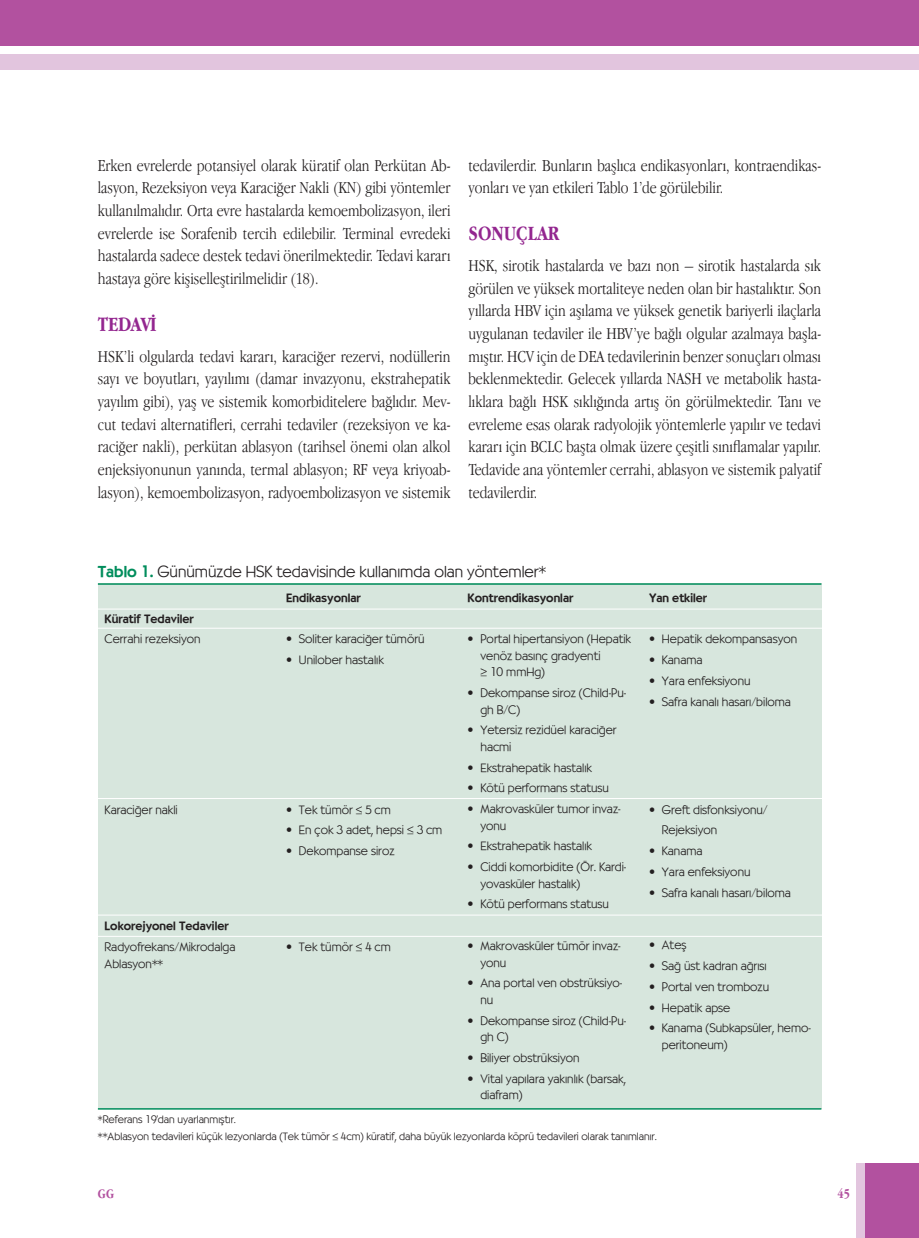
<style>
.page{position:relative;width:919px;height:1238px;background:#fff}
.page>*{position:absolute;margin:0;border:0;box-sizing:border-box;transform-origin:0 0}
.t1{font:700 21px "Apple Garamond";color:#93268f}
.t2{font:300 17.25px/22.6px "Apple Garamond";color:#231f20;text-align:justify}
.t3{font:300 15.75px "Bernhardt";color:#231f20}
.t4{font:700 13.5px "Apple Garamond";color:#b2519f}
.t5{font:300 12px/16.5px "Bernhardt";color:#231f20}
.t6{font:500 12px "Bernhardt";color:#231f20}
.t7{font:300 10.5px/16.8px "Bernhardt";color:#231f20}
.s1{font-weight:500;color:#008d5c}
.s2{font-family:"Avant Garde TR";font-weight:600;color:#008d5c}
.s3{font-family:"Avant Garde TR";font-weight:400}
</style>
<div class="page">
<div style="left:865px;top:1163px;width:53px;height:74px;background:#b2519f"></div>
<div style="left:856px;top:1163px;width:9px;height:74px;background:#e2c5de"></div>
<div style="left:1px;top:54px;width:917px;height:15px;background:#e2c5de"></div>
<div style="left:1px;top:0;width:917px;height:45px;background:#b2519f"></div>
<div style="left:98px;top:583px;width:723px;height:526px;background:#d7e6dd"></div>
<hr style="left:98px;top:583px;width:723px;height:1px;background:#008d5c">
<hr style="left:98px;top:608px;width:724px;height:1px;background:#fff">
<hr style="left:98px;top:627px;width:724px;height:1px;background:#fff">
<hr style="left:98px;top:798px;width:724px;height:1px;background:#fff">
<hr style="left:98px;top:914px;width:724px;height:1px;background:#fff">
<hr style="left:98px;top:935px;width:724px;height:1px;background:#fff">
<hr style="left:98px;top:1108px;width:723px;height:1px;background:#008d5c">
<p class="t2" style="left:98px;top:153px;width:354px">Erken evrelerde potansiyel olarak küratif olan Perkütan Ab&shy;lasyon, Rezeksiyon veya Karaciğer Nakli (KN) gibi yöntemler kullanılmalıdır. Orta evre hastalarda kemoembolizasyon, ileri evrelerde ise Sorafenib tercih edilebilir. Terminal evredeki hastalarda sadece destek tedavi önerilmektedir. Tedavi kararı hastaya göre kişiselleştirilmelidir (18).</p>
<p class="t1" style="left:98px;top:312px;width:60px">TEDAVİ</p>
<p class="t2" style="left:98px;top:344px;width:354px">HSK’li olgularda tedavi kararı, karaciğer rezervi, nodüllerin sayı ve boyutları, yayılımı (damar invazyonu, ekstrahepatik yayılım gibi), yaş ve sistemik komorbiditelere bağlıdır. Mev&shy;cut tedavi alternatifleri, cerrahi tedaviler (rezeksiyon ve ka&shy;raciğer nakli), perkütan ablasyon (tarihsel önemi olan alkol enjeksiyonunun yanında, termal ablasyon; RF veya kriyoab&shy;lasyon), kemoembolizasyon, radyoembolizasyon ve sistemik</p>
<p class="t2" style="left:468px;top:153px;width:354px">tedavilerdir. Bunların başlıca endikasyonları, kontraendikas&shy;yonları ve yan etkileri Tablo 1’de görülebilir.</p>
<p class="t1" style="left:468px;top:221px;width:92px">SONUÇLAR</p>
<p class="t2" style="left:468px;top:254px;width:354px">HSK, sirotik hastalarda ve bazı non – sirotik hastalarda sık görülen ve yüksek mortaliteye neden olan bir hastalıktır. Son yıllarda HBV için aşılama ve yüksek genetik bariyerli ilaçlarla uygulanan tedaviler ile HBV’ye bağlı olgular azalmaya başla&shy;mıştır. HCV için de DEA tedavilerinin benzer sonuçları olması beklenmektedir. Gelecek yıllarda NASH ve metabolik hasta&shy;lıklara bağlı HSK sıklığında artış ön görülmektedir. Tanı ve evreleme esas olarak radyolojik yöntemlerle yapılır ve tedavi kararı için BCLC başta olmak üzere çeşitli sınıflamalar yapılır.<br>Tedavide ana yöntemler cerrahi, ablasyon ve sistemik palyatif tedavilerdir.</p>
<p class="t3" style="left:98px;top:562px;width:450px"><span class="s1">Tablo</span> <span class="s2">1</span><span class="s1">.</span> Günümüzde HSK tedavisinde kullanımda olan yöntemler*</p>
<p class="t6" style="left:105px;top:611px;width:91px">Küratif Tedaviler</p>
<p class="t5" style="left:105px;top:631px;width:97px">Cerrahi rezeksiyon</p>
<p class="t5" style="left:105px;top:801px;width:75px">Karaciğer nakli</p>
<p class="t6" style="left:105px;top:919px;width:126px">Lokorejyonel Tedaviler</p>
<p class="t5" style="left:105px;top:938px;width:132px">Radyofrekans/Mikrodalga<br>Ablasyon**</p>
<p class="t6" style="left:286px;top:590px;width:76px">Endikasyonlar</p>
<p class="t5" style="left:286px;top:631px;width:140px">• Soliter karaciğer tümörü</p>
<p class="t5" style="left:286px;top:651px;width:99px">• Unilober hastalık</p>
<p class="t5" style="left:286px;top:801px;width:106px">• Tek tümör ≤ 5 cm</p>
<p class="t5" style="left:286px;top:822px;width:158px">• En çok 3 adet, hepsi ≤ 3 cm</p>
<p class="t5" style="left:286px;top:842px;width:110px">• Dekompanse siroz</p>
<p class="t5" style="left:286px;top:938px;width:106px">• Tek tümör ≤ 4 cm</p>
<p class="t6" style="left:467px;top:590px;width:107px">Kontrendikasyonlar</p>
<p class="t5" style="left:480px;top:631px;width:152px;text-indent:-13px">• Portal hipertansiyon (Hepatik venöz basınç gradyenti<br>≥ <span class="s3">1</span>0 mmHg)</p>
<p class="t5" style="left:480px;top:684px;width:147px;text-indent:-13px">• Dekompanse siroz (Child-Pu&shy;gh B/C)</p>
<p class="t5" style="left:480px;top:722px;width:138px;text-indent:-13px">• Yetersiz rezidüel karaciğer hacmi</p>
<p class="t5" style="left:467px;top:759px;width:126px">• Ekstrahepatik hastalık</p>
<p class="t5" style="left:467px;top:780px;width:143px">• Kötü performans statusu</p>
<p class="t5" style="left:480px;top:800px;width:142px;text-indent:-13px">• Makrovasküler tumor invaz&shy;yonu</p>
<p class="t5" style="left:467px;top:838px;width:126px">• Ekstrahepatik hastalık</p>
<p class="t5" style="left:480px;top:858px;width:147px;text-indent:-13px">• Ciddi komorbidite (Ör. Kardi&shy;yovasküler hastalık)</p>
<p class="t5" style="left:467px;top:896px;width:143px">• Kötü performans statusu</p>
<p class="t5" style="left:480px;top:937px;width:142px;text-indent:-13px">• Makrovasküler tümör invaz&shy;yonu</p>
<p class="t5" style="left:480px;top:974px;width:143px;text-indent:-13px">• Ana portal ven obstrüksiyo&shy;nu</p>
<p class="t5" style="left:480px;top:1012px;width:147px;text-indent:-13px">• Dekompanse siroz (Child-Pu&shy;gh C)</p>
<p class="t5" style="left:467px;top:1049px;width:113px">• Biliyer obstrüksiyon</p>
<p class="t5" style="left:480px;top:1070px;width:147px;text-indent:-13px">• Vital yapılara yakınlık (barsak, diafram)</p>
<p class="t6" style="left:649px;top:590px;width:60px">Yan etkiler</p>
<p class="t5" style="left:649px;top:631px;width:149px">• Hepatik dekompansasyon</p>
<p class="t5" style="left:649px;top:651px;width:55px">• Kanama</p>
<p class="t5" style="left:649px;top:672px;width:103px">• Yara enfeksiyonu</p>
<p class="t5" style="left:649px;top:693px;width:143px">• Safra kanalı hasarı/biloma</p>
<p class="t5" style="left:661px;top:799px;width:107px;line-height:20.7px;text-indent:-13px">• Greft disfonksiyonu/<br>Rejeksiyon</p>
<p class="t5" style="left:649px;top:842px;width:55px">• Kanama</p>
<p class="t5" style="left:649px;top:863px;width:103px">• Yara enfeksiyonu</p>
<p class="t5" style="left:649px;top:884px;width:143px">• Safra kanalı hasarı/biloma</p>
<p class="t5" style="left:649px;top:936px;width:39px">• Ateş</p>
<p class="t5" style="left:649px;top:957px;width:119px">• Sağ üst kadran ağrısı</p>
<p class="t5" style="left:649px;top:978px;width:121px">• Portal ven trombozu</p>
<p class="t5" style="left:649px;top:999px;width:83px">• Hepatik apse</p>
<p class="t5" style="left:661px;top:1019px;width:150px;text-indent:-13px">• Kanama (Subkapsüler, hemo&shy;peritoneum)</p>
<p class="t7" style="left:98px;top:1111px;width:560px">*Referans <span class="s3">1</span>9’dan uyarlanmıştır.<br>**Ablasyon tedavileri küçük lezyonlarda (Tek tümör ≤ 4cm) küratif, daha büyük lezyonlarda köprü tedavileri olarak tanımlanır.</p>
<p class="t4" style="left:98px;top:1186px;width:18px">GG</p>
<p class="t4" style="left:837px;top:1186px;width:14px">45</p>
</div>
